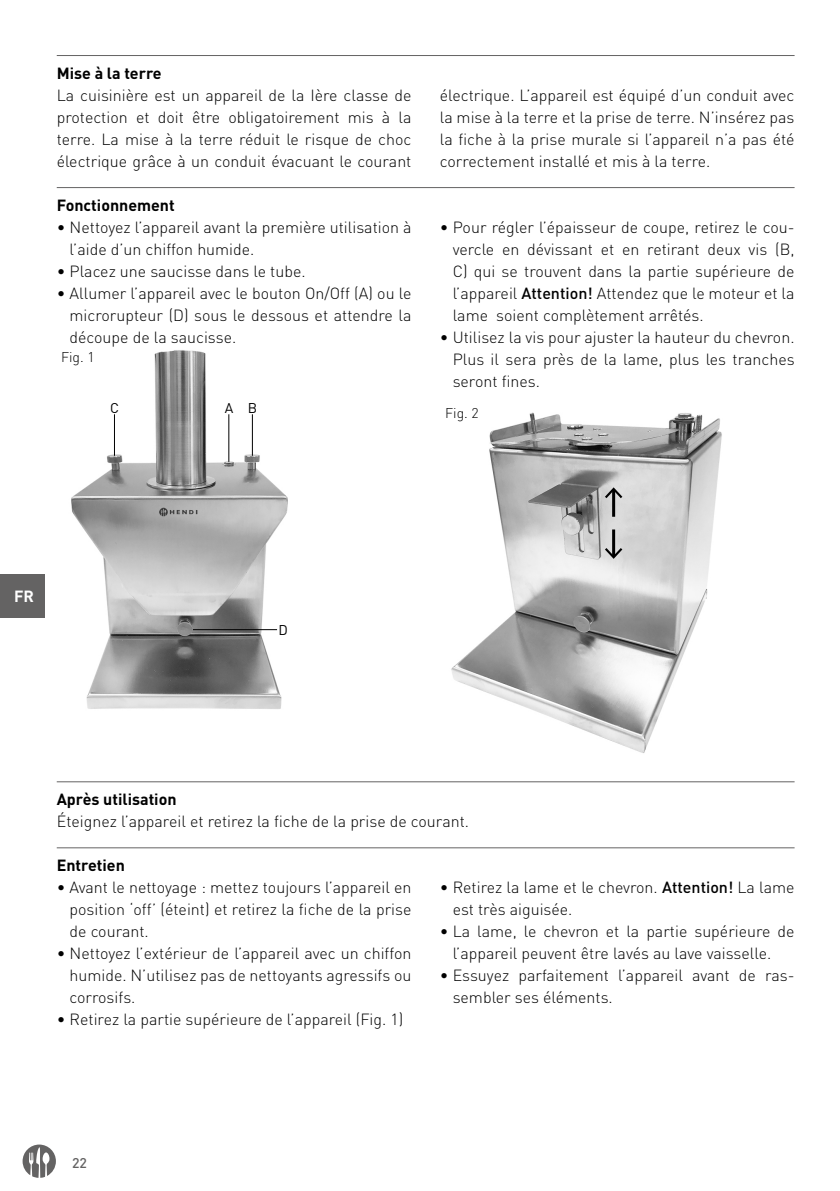
<style>
.page{position:relative;width:840px;height:1191px;background:#fff}
.page>*{position:absolute;margin:0;border:0;box-sizing:border-box;transform-origin:0 0}
.t1{font:300 16px/22px "DIN Pro";color:#000;text-align:justify}
.t2{font:700 16px "DIN Pro";color:#000}
.t3{font:700 16px "DIN Pro";color:#fff}
.t4{font:300 14px "DIN Pro";color:#000}
.t5{font:14px "DIN Pro";color:#000}
.t6{font:500 14px "DIN Pro";color:#646363}
.s1{font-weight:500}
</style>
<div class="page">
<div style="left:0;top:574px;width:44px;height:43px;background:#646363"></div>
<svg style="left:23px;top:1144px;width:33px;height:33px"></svg>
<hr style="left:57px;top:55px;width:737px;height:1px;background:#646363">
<hr style="left:57px;top:187px;width:737px;height:1px;background:#646363">
<img style="left:71px;top:350px;width:217px;height:359px">
<hr style="left:228px;top:414px;width:1px;height:48px;background:#000">
<hr style="left:252px;top:414px;width:1px;height:42px;background:#000">
<hr style="left:114px;top:414px;width:1px;height:42px;background:#000">
<hr style="left:193px;top:629px;width:84px;height:1px;background:#000">
<img style="left:451px;top:412px;width:271px;height:341px">
<hr style="left:611px;top:490px;width:3px;height:27px;background:#000">
<svg style="left:604px;top:487px;width:18px;height:11px"></svg>
<hr style="left:611px;top:529px;width:3px;height:27px;background:#000">
<svg style="left:604px;top:548px;width:18px;height:11px"></svg>
<hr style="left:57px;top:781px;width:737px;height:1px;background:#646363">
<hr style="left:57px;top:847px;width:737px;height:1px;background:#646363">
<p class="t2" style="left:57px;top:60px;width:106px">Mise à la terre</p>
<p class="t1" style="left:57px;top:83px;width:356px">La cuisinière est un appareil de la Ière classe de protection et doit être obligatoirement mis à la terre. La mise à la terre réduit le risque de choc électrique grâce à un conduit évacuant le courant</p>
<p class="t1" style="left:439px;top:83px;width:356px">électrique. L’appareil est équipé d’un conduit avec la mise à la terre et la prise de terre. N’insérez pas la fiche à la prise murale si l’appareil n’a pas été correctement installé et mis à la terre.</p>
<p class="t2" style="left:57px;top:192px;width:119px">Fonctionnement</p>
<p class="t1" style="left:70px;top:215px;width:343px;text-indent:-13px">• Nettoyez l’appareil avant la première utilisation à l’aide d’un chiffon humide.</p>
<p class="t1" style="left:57px;top:259px;width:250px">• Placez une saucisse dans le tube.</p>
<p class="t1" style="left:70px;top:281px;width:343px;text-indent:-13px">• Allumer l’appareil avec le bouton On/Off (A) ou le microrupteur (D) sous le dessous et attendre la découpe de la saucisse.</p>
<p class="t1" style="left:452px;top:215px;width:343px;text-indent:-13px">• Pour régler l’épaisseur de coupe, retirez le cou&shy;vercle en dévissant et en retirant deux vis (B, C) qui se trouvent dans la partie supérieure de l’appareil <span class="s1">Attention!</span> Attendez que le moteur et la lame soient complètement arrêtés.</p>
<p class="t1" style="left:452px;top:325px;width:343px;text-indent:-13px">• Utilisez la vis pour ajuster la hauteur du chevron.<br>Plus il sera près de la lame, plus les tranches seront fines.</p>
<p class="t4" style="left:445px;top:403px;width:35px">Fig. 2</p>
<p class="t4" style="left:61px;top:347px;width:35px">Fig. 1</p>
<p class="t5" style="left:110px;top:398px;width:10px">C</p>
<p class="t5" style="left:224px;top:398px;width:34px">A B</p>
<p class="t3" style="left:14px;top:583px;width:21px">FR</p>
<p class="t5" style="left:278px;top:620px;width:11px">D</p>
<p class="t2" style="left:57px;top:786px;width:121px">Après utilisation</p>
<p class="t1" style="left:57px;top:809px;width:413px">Éteignez l’appareil et retirez la fiche de la prise de courant.</p>
<p class="t2" style="left:57px;top:852px;width:70px">Entretien</p>
<p class="t1" style="left:70px;top:875px;width:343px;text-indent:-13px">• Avant le nettoyage : mettez toujours l’appareil en position ‘off’ (éteint) et retirez la fiche de la prise de courant.</p>
<p class="t1" style="left:70px;top:941px;width:343px;text-indent:-13px">• Nettoyez l’extérieur de l’appareil avec un chiffon humide. N’utilisez pas de nettoyants agressifs ou corrosifs.</p>
<p class="t1" style="left:57px;top:1007px;width:348px">• Retirez la partie supérieure de l’appareil (Fig. 1)</p>
<p class="t1" style="left:452px;top:875px;width:343px;text-indent:-13px">• Retirez la lame et le chevron. <span class="s1">Attention!</span> La lame est très aiguisée.</p>
<p class="t1" style="left:452px;top:919px;width:343px;text-indent:-13px">• La lame, le chevron et la partie supérieure de l’appareil peuvent être lavés au lave vaisselle.</p>
<p class="t1" style="left:452px;top:963px;width:343px;text-indent:-13px">• Essuyez parfaitement l’appareil avant de ras&shy;sembler ses éléments.</p>
<p class="t6" style="left:72px;top:1151px;width:16px">22</p>
</div>
